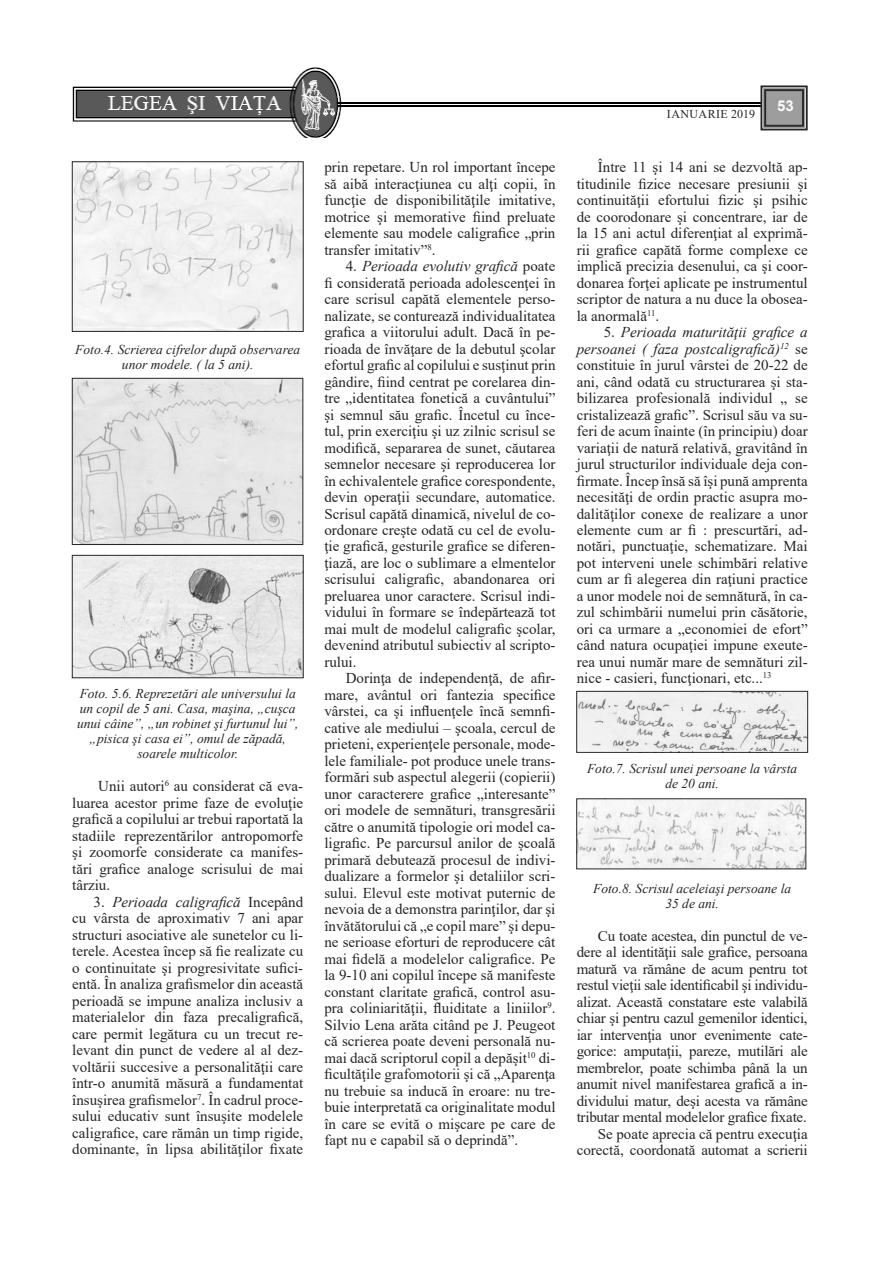
<style>
.page{position:relative;width:893px;height:1263px;background:#fff}
.page>*{position:absolute;margin:0;border:0;box-sizing:border-box;transform-origin:0 0}
.t1{font:15px/16.5px "Times New Roman";letter-spacing:-.01em;color:#252525;text-align:justify}
.t2{font:700 15px "Arial";color:#fafafa}
.t3{font:italic 13.5px/15px "Times New Roman";color:#252525;text-align:center}
.t4{font:12px "Times New Roman";letter-spacing:.035em;color:#252525}
.s1{font-style:italic}
</style>
<div class="page">
<img style="left:72px;top:67px;width:687px;height:70px">
<svg style="left:759px;top:85px;width:49px;height:46px;background:#868686"></svg>
<div style="left:625px;top:109px;width:133px;height:13px;background:#fff"></div>
<img style="left:74px;top:557px;width:228px;height:119px">
<div style="left:72px;top:555px;width:232px;height:123px;border:1px solid #252525"></div>
<img style="left:74px;top:380px;width:227px;height:163px">
<div style="left:72px;top:378px;width:231px;height:167px;border:1px solid #252525"></div>
<img style="left:74px;top:163px;width:228px;height:167px">
<div style="left:72px;top:161px;width:232px;height:171px;border:1px solid #252525"></div>
<img style="left:578px;top:800px;width:226px;height:67px">
<img style="left:578px;top:693px;width:228px;height:58px">
<div style="left:576px;top:691px;width:232px;height:62px;border:1px solid #252525"></div>
<p class="t3" style="left:75px;top:342px;width:226px">Foto.4. Scrierea cifrelor după observarea unor modele. ( la 5 ani).</p>
<p class="t3" style="left:77px;top:686px;width:223px">Foto. 5.6. Reprezetări ale universului la un copil de 5 ani. Casa, maşina, „cuşca unui câine”, „un robinet şi furtunul lui”, „pisica şi casa ei”, omul de zăpadă, soarele multicolor.</p>
<p class="t1" style="left:72px;top:778px;width:232px;text-indent:26px">Unii autori<sup>6</sup> au considerat că eva&shy;luarea acestor prime faze de evoluţie grafică a copilului ar trebui raportată la stadiile reprezentărilor antropomorfe şi zoomorfe considerate ca manifes&shy;tări grafice analoge scrisului de mai târziu.</p>
<p class="t1" style="left:72px;top:894px;width:232px;text-indent:21px">3. <span class="s1">Perioada caligrafică</span> Incepând cu vârsta de aproximativ 7 ani apar structuri asociative ale sunetelor cu li&shy;terele. Acestea încep să fie realizate cu o continuitate şi progresivitate sufici&shy;entă. În analiza grafismelor din această perioadă se impune analiza inclusiv a materialelor din faza precaligrafică, care permit legătura cu un trecut re&shy;levant din punct de vedere al al dez&shy;voltării succesive a personalităţii care într-o anumită măsură a fundamentat însuşirea grafismelor<sup>7</sup>. În cadrul proce&shy;sului educativ sunt însuşite modelele caligrafice, care rămân un timp rigide, dominante, în lipsa abilităţilor fixate</p>
<p class="t1" style="left:324px;top:159px;width:232px">prin repetare. Un rol important începe să aibă interacţiunea cu alţi copii, în funcţie de disponibilităţile imitative, motrice şi memorative fiind preluate elemente sau modele caligrafice „prin transfer imitativ”<sup>8</sup>.</p>
<p class="t1" style="left:324px;top:258px;width:233px;text-indent:21px">4. <span class="s1">Perioada evolutiv grafică</span> poate fi considerată perioada adolescenţei în care scrisul capătă elementele perso&shy;nalizate, se conturează individualitatea grafica a viitorului adult. Dacă în pe&shy;rioada de învăţare de la debutul şcolar efortul grafic al copilului e susţinut prin gândire, fiind centrat pe corelarea din&shy;tre „identitatea fonetică a cuvântului” şi semnul său grafic. Încetul cu înce&shy;tul, prin exerciţiu şi uz zilnic scrisul se modifică, separarea de sunet, căutarea semnelor necesare şi reproducerea lor în echivalentele grafice corespondente, devin operaţii secundare, automatice.<br>Scrisul capătă dinamică, nivelul de co&shy;ordonare creşte odată cu cel de evolu&shy;ţie grafică, gesturile grafice se diferen&shy;ţiază, are loc o sublimare a elmentelor scrisului caligrafic, abandonarea ori preluarea unor caractere. Scrisul indi&shy;vidului în formare se îndepărtează tot mai mult de modelul caligrafic şcolar, devenind atributul subiectiv al scripto&shy;rului.</p>
<p class="t1" style="left:324px;top:670px;width:233px;text-indent:21px">Dorinţa de independenţă, de afir&shy;mare, avântul ori fantezia specifice vârstei, ca şi influenţele încă semnfi&shy;cative ale mediului – şcoala, cercul de prieteni, experienţele personale, mode&shy;lele familiale- pot produce unele trans&shy;formări sub aspectul alegerii (copierii) unor caracterere grafice „interesante” ori modele de semnături, transgresării către o anumită tipologie ori model ca&shy;ligrafic. Pe parcursul anilor de şcoală primară debutează procesul de indivi&shy;dualizare a formelor şi detaliilor scri&shy;sului. Elevul este motivat puternic de nevoia de a demonstra parinţilor, dar şi învătătorului că „e copil mare” şi depu&shy;ne serioase eforturi de reproducere cât mai fidelă a modelelor caligrafice. Pe la 9-10 ani copilul începe să manifeste constant claritate grafică, control asu&shy;pra coliniarităţii, fluiditate a liniilor<sup>9</sup>.<br>Silvio Lena arăta citând pe J. Peugeot că scrierea poate deveni personală nu&shy;mai dacă scriptorul copil a depăşit<sup>10</sup> di&shy;ficultăţile grafomotorii şi că „Aparenţa nu trebuie sa inducă în eroare: nu tre&shy;buie interpretată ca originalitate modul în care se evită o mişcare pe care de fapt nu e capabil să o deprindă”.</p>
<p class="t4" style="left:667px;top:108px;width:90px">IANUARIE 2019</p>
<p class="t2" style="left:777px;top:97px;width:18px">53</p>
<p class="t1" style="left:577px;top:159px;width:232px;text-indent:21px">Între 11 şi 14 ani se dezvoltă ap&shy;titudinile fizice necesare presiunii şi continuităţii efortului fizic şi psihic de coorodonare şi concentrare, iar de la 15 ani actul diferenţiat al exprimă&shy;rii grafice capătă forme complexe ce implică precizia desenului, ca şi coor&shy;donarea forţei aplicate pe instrumentul scriptor de natura a nu duce la obosea&shy;la anormală<sup>11</sup>.</p>
<p class="t1" style="left:577px;top:324px;width:232px;text-indent:27px">5. <span class="s1">Perioada maturităţii grafice a persoanei ( faza postcaligrafică)</span><sup>12</sup> se constituie în jurul vârstei de 20-22 de ani, când odată cu structurarea şi sta&shy;bilizarea profesională individul „ se cristalizează grafic”. Scrisul său va su&shy;feri de acum înainte (în principiu) doar variaţii de natură relativă, gravitând în jurul structurilor individuale deja con&shy;firmate. Încep însă să îşi pună amprenta necesităţi de ordin practic asupra mo&shy;dalităţilor conexe de realizare a unor elemente cum ar fi : prescurtări, ad&shy;notări, punctuaţie, schematizare. Mai pot interveni unele schimbări relative cum ar fi alegerea din raţiuni practice a unor modele noi de semnătură, în ca&shy;zul schimbării numelui prin căsătorie, ori ca urmare a „economiei de efort” când natura ocupaţiei impune exeute&shy;rea unui număr mare de semnături zil&shy;nice - casieri, funcţionari, etc...<sup>13</sup></p>
<p class="t3" style="left:587px;top:761px;width:212px">Foto.7. Scrisul unei persoane la vârsta de 20 ani.</p>
<p class="t3" style="left:593px;top:881px;width:199px">Foto.8. Scrisul aceleiaşi persoane la<br>35 de ani.</p>
<p class="t1" style="left:577px;top:928px;width:232px;text-align:right">Cu toate acestea, din punctul de ve&shy;dere al identităţii sale grafice, persoana matură va rămâne de acum pentru tot restul vieţii sale identificabil şi individu&shy;alizat. Această constatare este valabilă chiar şi pentru cazul gemenilor identici, iar intervenţia unor evenimente cate&shy;gorice: amputaţii, pareze, mutilări ale membrelor, poate schimba până la un anumit nivel manifestarea grafică a in&shy;dividului matur, deşi acesta va rămâne tributar mental modelelor grafice fixate.<br>Se poate aprecia că pentru execuţia corectă, coordonată automat a scrierii</p>
</div>
